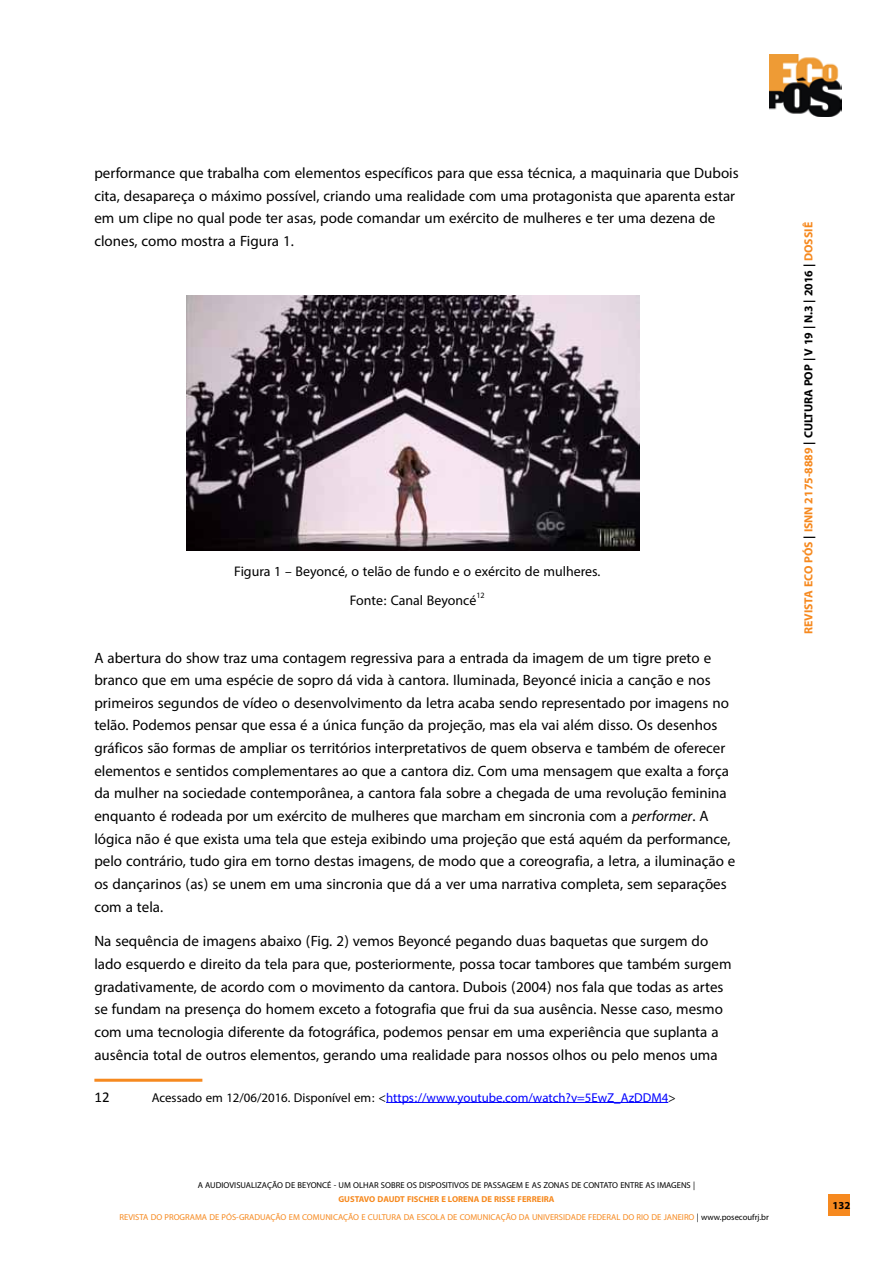
<style>
.page{position:relative;width:893px;height:1263px;background:#fff}
.page>*{position:absolute;margin:0;border:0;box-sizing:border-box;transform-origin:0 0}
.t1{font:21px/22.6px "Myriad Arabic";color:#000}
.t2{font:19.5px/29px "Myriad Arabic";color:#000;text-align:center}
.t3{font:18px "Myriad Arabic";color:#00f}
.t4{font:700 16.5px "Myriad Arabic";color:#f6891f}
.t5{font:700 15px "Myriad Arabic";color:#000}
.t6{font:15px "Calibri";color:#000}
.t7{font:12px "Myriad Arabic";color:#f6891f}
.t8{font:12px "Myriad Arabic";letter-spacing:-.005em;color:#000}
.t9{font:700 12px "Myriad Arabic";color:#f6891f}
.s1{font-style:italic}
.s2{color:#000}
</style>
<div class="page">
<div style="left:828px;top:1194px;width:22px;height:21px;background:#f6891f"></div>
<img style="left:769px;top:54px;width:73px;height:62px">
<img style="left:186px;top:296px;width:453px;height:254px">
<hr style="left:94px;top:1079px;width:108px;height:3px;background:#f6891f">
<hr style="left:386px;top:1102px;width:282px;height:1px;background:#00f">
<p class="t1" style="left:94px;top:162px;width:646px">performance que trabalha com elementos específicos para que essa técnica, a maquinaria que Dubois cita, desapareça o máximo possível, criando uma realidade com uma protagonista que aparenta estar em um clipe no qual pode ter asas, pode comandar um exército de mulheres e ter uma dezena de clones, como mostra a Figura 1.</p>
<p class="t2" style="left:234px;top:557px;width:367px">Figura 1 – Beyoncé, o telão de fundo e o exército de mulheres.<br>Fonte: Canal Beyoncé<sup>12</sup></p>
<p class="t1" style="left:94px;top:646px;width:642px">A abertura do show traz uma contagem regressiva para a entrada da imagem de um tigre preto e branco que em uma espécie de sopro dá vida à cantora. Iluminada, Beyoncé inicia a canção e nos primeiros segundos de vídeo o desenvolvimento da letra acaba sendo representado por imagens no telão. Podemos pensar que essa é a única função da projeção, mas ela vai além disso. Os desenhos gráficos são formas de ampliar os territórios interpretativos de quem observa e também de oferecer elementos e sentidos complementares ao que a cantora diz. Com uma mensagem que exalta a força da mulher na sociedade contemporânea, a cantora fala sobre a chegada de uma revolução feminina enquanto é rodeada por um exército de mulheres que marcham em sincronia com a <span class="s1">performer</span>. A lógica não é que exista uma tela que esteja exibindo uma projeção que está aquém da performance, pelo contrário, tudo gira em torno destas imagens, de modo que a coreografia, a letra, a iluminação e os dançarinos (as) se unem em uma sincronia que dá a ver uma narrativa completa, sem separações com a tela.</p>
<p class="t1" style="left:94px;top:930px;width:639px">Na sequência de imagens abaixo (Fig. 2) vemos Beyoncé pegando duas baquetas que surgem do lado esquerdo e direito da tela para que, posteriormente, possa tocar tambores que também surgem gradativamente, de acordo com o movimento da cantora. Dubois (2004) nos fala que todas as artes se fundam na presença do homem exceto a fotografia que frui da sua ausência. Nesse caso, mesmo com uma tecnologia diferente da fotográfica, podemos pensar em uma experiência que suplanta a ausência total de outros elementos, gerando uma realidade para nossos olhos ou pelo menos uma</p>
<p class="t6" style="left:94px;top:1087px;width:17px">12</p>
<p class="t3" style="left:152px;top:1085px;width:526px"><span class="s2">Acessado em 12/06/2016. Disponível em: &lt;</span>https://www.youtube.com/watch?v=5EwZ_AzDDM4<span class="s2">&gt;</span></p>
<p class="t8" style="left:198px;top:1176px;width:18px">A Audiovisuali</p>
<p class="t8" style="left:257px;top:1176px;width:11px">zação</p>
<p class="t8" style="left:285px;top:1176px;width:102px">de Beyoncé - um olhar sobre</p>
<p class="t8" style="left:407px;top:1176px;width:18px">os dispositivos</p>
<p class="t8" style="left:471px;top:1176px;width:18px">de passagem</p>
<p class="t8" style="left:525px;top:1176px;width:29px">e as zonas</p>
<p class="t8" style="left:571px;top:1176px;width:19px">de contato</p>
<p class="t8" style="left:620px;top:1176px;width:6px">entre</p>
<p class="t8" style="left:645px;top:1176px;width:18px">as imagens</p>
<p class="t8" style="left:693px;top:1176px;width:4px">|</p>
<p class="t9" style="left:338px;top:1191px;width:218px">Gustavo Daudt Fischer E Lorena de Risse Ferreira</p>
<p class="t7" style="left:120px;top:1208px;width:651px">REVISTA DO PROGRAMA DE PÓS-GRADUAÇÃO EM COMUNICAÇÃO E CULTURA DA ESCOLA DE COMUNICAÇÃO DA UNIVERSIDADE FEDERAL DO RIO DE JANEIRO <span class="s2">| www.posecoufrj.br</span></p>
<p class="t4" style="left:797px;top:634px;width:414px;rotate:-90deg">REVISTA ECO PÓS <span class="s2">|</span> ISNN 2175-8889 <span class="s2">| CULTURA POP | V 19 | N.3 | 2016 |</span> DOSSIÊ</p>
<p class="t5" style="left:833px;top:1194px;width:19px">132</p>
</div>
